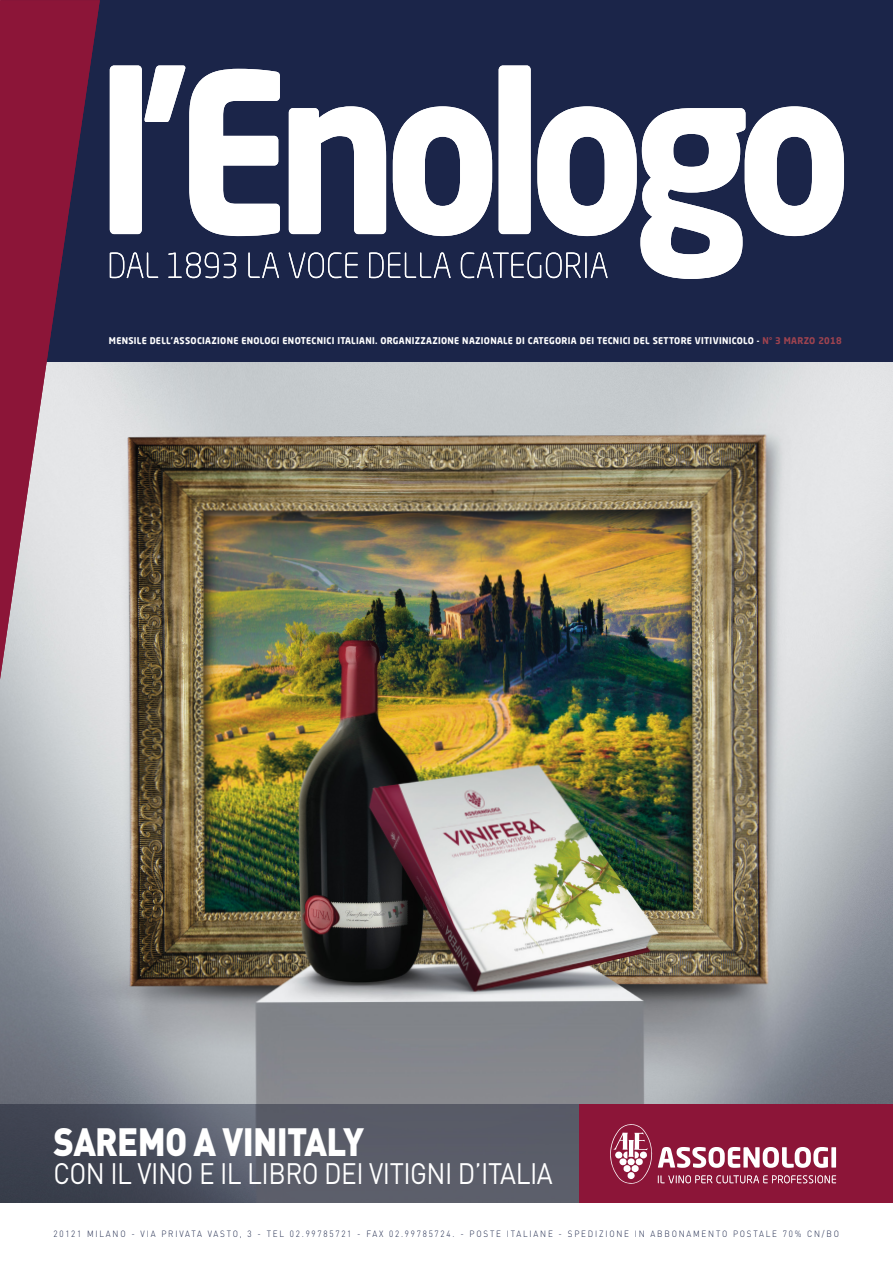
<style>
.page{position:relative;width:893px;height:1263px;background:#fff}
.page>*{position:absolute;margin:0;border:0;box-sizing:border-box;transform-origin:0 0}
.t1{font:900 39px "DIN";letter-spacing:-.02em;color:#fff;scale:.89 1}
.t2{font:29.25px "DIN";letter-spacing:-.02em;color:#fff;scale:.89 1}
.t3{font:700 9.15px "Neo Sans Pro";letter-spacing:.035em;color:#fff;scale:.96 1}
.t4{font:300 9px "DIN";letter-spacing:.22em;color:#1b2549;scale:.9 1}
.s1{color:#9e434f}
</style>
<div class="page">
<img style="left:0;top:361px;width:893px;height:743px">
<svg style="left:0;top:1104px;width:579px;height:99px;background:#525663"></svg>
<div style="left:1px;top:0;width:892px;height:361px;background:#1b2549"></div>
<div style="left:579px;top:1104px;width:314px;height:100px;background:#8c1538"></div>
<svg style="left:658px;top:1147px;width:178px;height:21px"></svg>
<svg style="left:610px;top:1124px;width:42px;height:60px"></svg>
<svg style="left:658px;top:1175px;width:178px;height:8px"></svg>
<svg style="left:110px;top:66px;width:734px;height:213px"></svg>
<svg style="left:110px;top:252px;width:497px;height:26px"></svg>
<svg style="left:0;top:0;width:100px;height:679px;background:#995e76"></svg>
<p class="t3" style="left:109px;top:334px;width:765px">MENSILE DELL’ASSOCIAZIONE ENOLOGI ENOTECNICI ITALIANI. ORGANIZZAZIONE NAZIONALE DI CATEGORIA DEI TECNICI DEL SETTORE VITIVINICOLO - <span class="s1">N° 3 MARZO 2018</span></p>
<h1 class="t1" style="left:53px;top:1116px;width:351px">SAREMO A VINITALY</h1>
<h2 class="t2" style="left:53px;top:1156px;width:563px">CON IL VINO E IL LIBRO DEI VITIGNI D’ITALIA</h2>
<p class="t4" style="left:53px;top:1228px;width:874px">20121 MILANO - VIA PRIVATA VASTO, 3 - TEL 02.99785721 - FAX 02.99785724. - POSTE ITALIANE - SPEDIZIONE IN ABBONAMENTO POSTALE 70% CN/BO</p>
</div>
